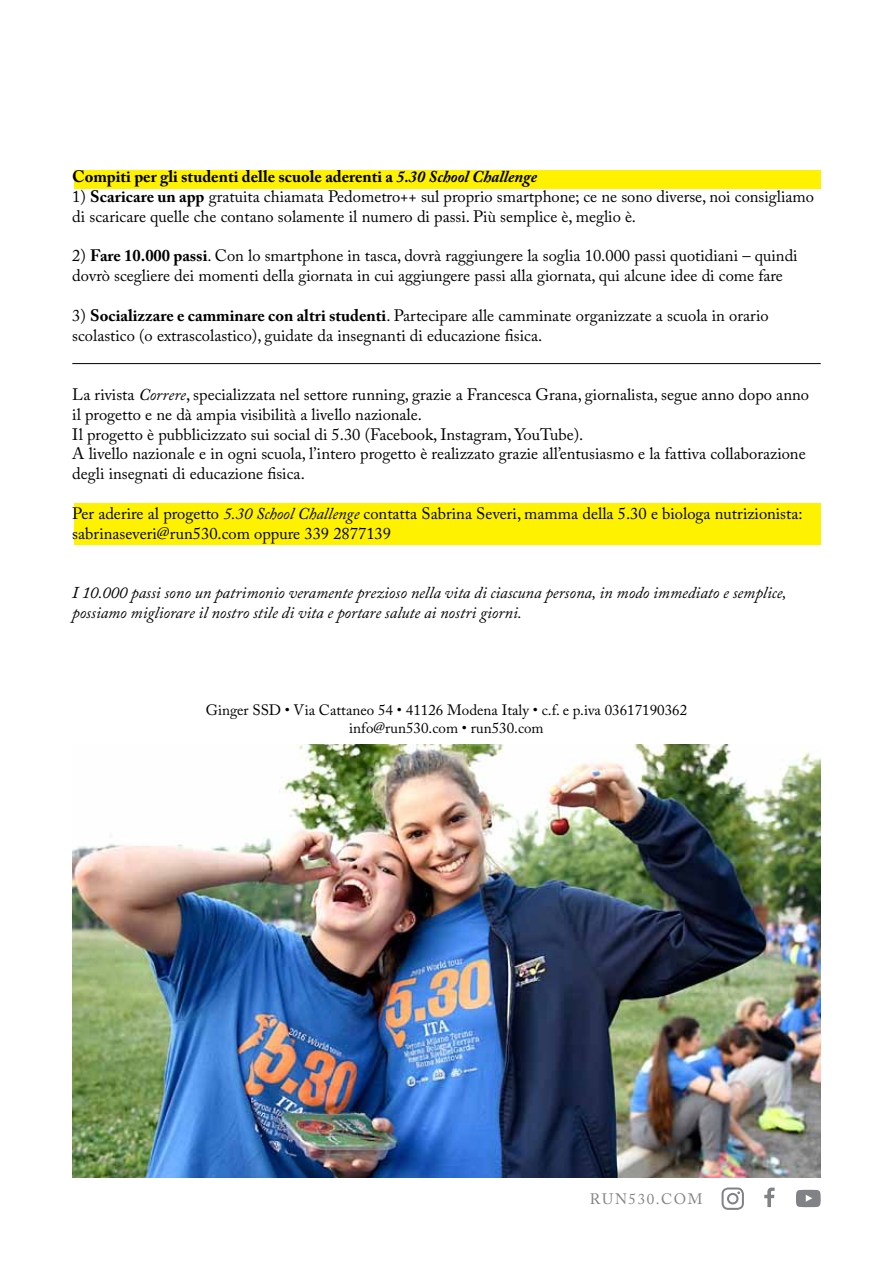
<style>
.page{position:relative;width:893px;height:1263px;background:#fff}
.page>*{position:absolute;margin:0;border:0;box-sizing:border-box;transform-origin:0 0}
.t1{font:16.5px/19.8px "Adobe Caslon Pro";color:#000}
.t2{font:italic 16.5px/19.8px "Adobe Caslon Pro";color:#000}
.t3{font:700 16.5px "Adobe Caslon Pro";color:#000}
.t4{font:15px/18px "Adobe Caslon Pro";color:#000;text-align:center}
.t5{font:15px "Adobe Caslon Pro";letter-spacing:.105em;color:#808285}
.s1{font-style:italic}
.s2{font-weight:700}
</style>
<div class="page">
<div style="left:74px;top:170px;width:747px;height:18px;background:#fff200"></div>
<div style="left:74px;top:504px;width:747px;height:41px;background:#fff200"></div>
<img style="left:72px;top:744px;width:749px;height:434px">
<svg style="left:796px;top:1190px;width:25px;height:17px"></svg>
<svg style="left:764px;top:1187px;width:11px;height:20px"></svg>
<svg style="left:722px;top:1187px;width:22px;height:23px"></svg>
<hr style="left:72px;top:363px;width:749px;height:1px;background:#000">
<p class="t3" style="left:72px;top:167px;width:467px">Compiti per gli studenti delle scuole aderenti a <span class="s1">5.30 School Challenge</span></p>
<p class="t1" style="left:72px;top:186px;width:743px">1) <span class="s2">Scaricare un app</span> gratuita chiamata Pedometro++ sul proprio smartphone; ce ne sono diverse, noi consigliamo di scaricare quelle che contano solamente il numero di passi. Più semplice è, meglio è.</p>
<p class="t1" style="left:72px;top:246px;width:727px">2) <span class="s2">Fare 10.000 passi</span>. Con lo smartphone in tasca, dovrà raggiungere la soglia 10.000 passi quotidiani – quindi dovrò scegliere dei momenti della giornata in cui aggiungere passi alla giornata, qui alcune idee di come fare</p>
<p class="t1" style="left:72px;top:305px;width:698px">3) <span class="s2">Socializzare e camminare con altri studenti</span>. Partecipare alle camminate organizzate a scuola in orario scolastico (o extrascolastico), guidate da insegnanti di educazione fisica.</p>
<p class="t1" style="left:72px;top:384px;width:738px">La rivista <span class="s1">Correre</span>, specializzata nel settore running, grazie a Francesca Grana, giornalista, segue anno dopo anno il progetto e ne dà ampia visibilità a livello nazionale.<br>Il progetto è pubblicizzato sui social di 5.30 (Facebook, Instagram, YouTube).<br>A livello nazionale e in ogni scuola, l’intero progetto è realizzato grazie all’entusiasmo e la fattiva collaborazione degli insegnati di educazione fisica.</p>
<p class="t1" style="left:72px;top:503px;width:732px">Per aderire al progetto <span class="s1">5.30 School Challenge</span> contatta Sabrina Severi, mamma della 5.30 e biologa nutrizionista: sabrinaseveri@run530.com oppure 339 2877139</p>
<p class="t2" style="left:72px;top:582px;width:716px">I 10.000 passi sono un patrimonio veramente prezioso nella vita di ciascuna persona, in modo immediato e semplice, possiamo migliorare il nostro stile di vita e portare salute ai nostri giorni.</p>
<p class="t4" style="left:206px;top:701px;width:483px">Ginger SSD • Via Cattaneo 54 • 41126 Modena Italy • c.f. e p.iva 03617190362 info@run530.com • run530.com</p>
<p class="t5" style="left:590px;top:1190px;width:114px">run530.com</p>
</div>
